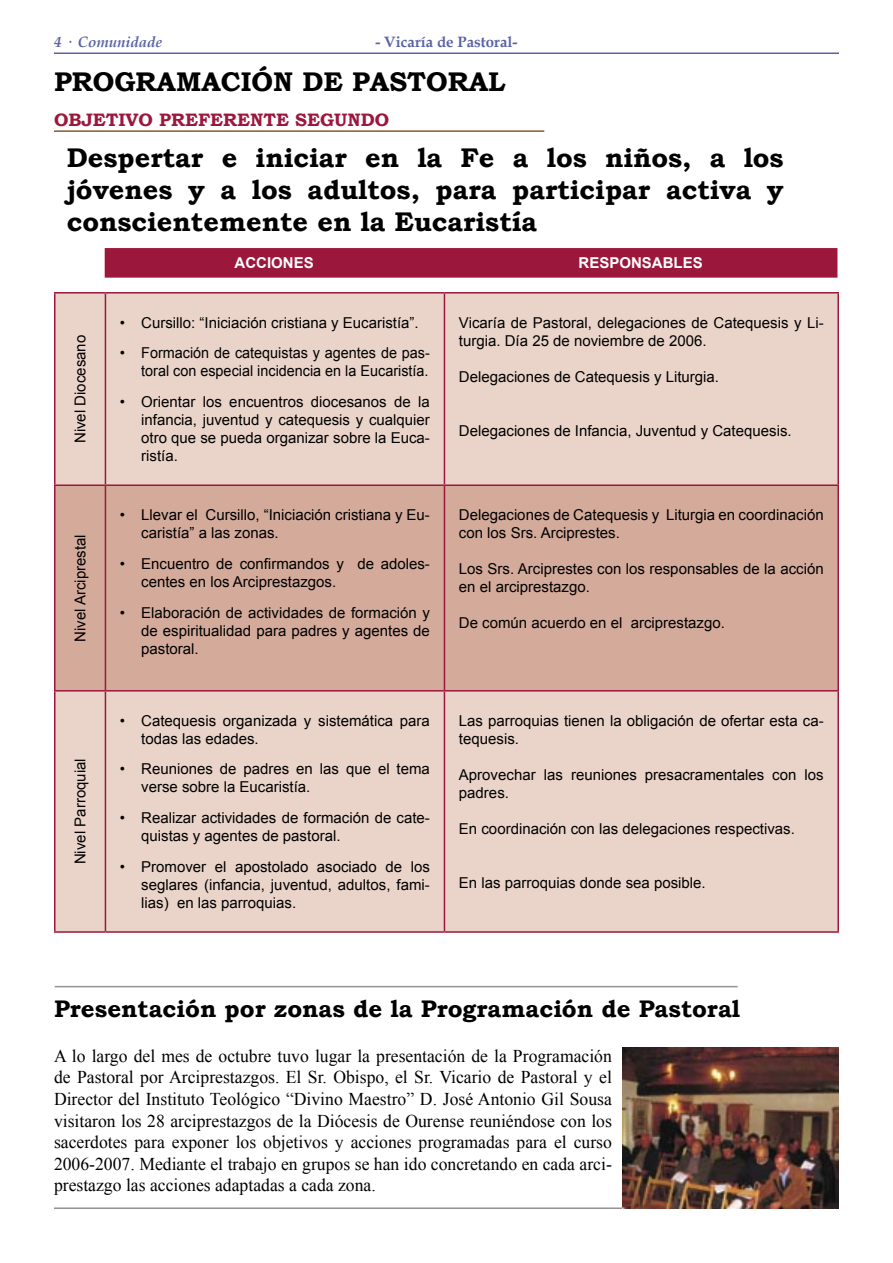
<style>
.page{position:relative;width:893px;height:1263px;background:#fff}
.page>*{position:absolute;margin:0;border:0;box-sizing:border-box;transform-origin:0 0}
.t1{font:700 27px/32.4px "Bookman Old Style";color:#000;text-align:justify}
.t2{font:700 24px "Bookman Old Style";color:#000}
.t3{font:18px/21.6px "Times New Roman";color:#000;text-align:justify}
.t4{font:700 18px "Bookman Old Style";color:#9c173c}
.t5{font:15px/18px "Arial";color:#000}
.t6{font:700 15px "Arial";color:#fff}
.t7{font:700 15px "Book Antiqua";color:#5b62a4}
.t8{font:italic 700 15px "Book Antiqua";color:#5b62a4}
</style>
<div class="page">
<hr style="left:54px;top:1207px;width:578px;height:2px;background:#939393">
<hr style="left:54px;top:52px;width:785px;height:2px;background:#5b62a4">
<hr style="left:54px;top:130px;width:490px;height:2px;background:#8c5827">
<div style="left:105px;top:248px;width:732px;height:30px;background:#9c173c"></div>
<div style="left:56px;top:294px;width:781px;height:637px;background:#ead4c9"></div>
<div style="left:56px;top:486px;width:781px;height:204px;background:#d4aa9a"></div>
<hr style="left:54px;top:292px;width:51px;height:2px;background:#9c173c">
<hr style="left:105px;top:292px;width:339px;height:2px;background:#9c173c">
<hr style="left:444px;top:292px;width:395px;height:2px;background:#9c173c">
<hr style="left:54px;top:294px;width:2px;height:190px;background:#9c173c">
<hr style="left:105px;top:294px;width:1px;height:190px;background:#9c173c">
<hr style="left:444px;top:294px;width:1px;height:190px;background:#9c173c">
<hr style="left:837px;top:294px;width:2px;height:190px;background:#9c173c">
<hr style="left:54px;top:484px;width:51px;height:2px;background:#9c173c">
<hr style="left:54px;top:486px;width:2px;height:204px;background:#9c173c">
<hr style="left:105px;top:484px;width:339px;height:2px;background:#9c173c">
<hr style="left:105px;top:486px;width:1px;height:204px;background:#9c173c">
<hr style="left:444px;top:484px;width:395px;height:2px;background:#9c173c">
<hr style="left:444px;top:486px;width:1px;height:204px;background:#9c173c">
<hr style="left:837px;top:486px;width:2px;height:204px;background:#9c173c">
<hr style="left:54px;top:690px;width:51px;height:1px;background:#9c173c">
<hr style="left:54px;top:691px;width:2px;height:240px;background:#9c173c">
<hr style="left:105px;top:690px;width:339px;height:1px;background:#9c173c">
<hr style="left:105px;top:691px;width:1px;height:240px;background:#9c173c">
<hr style="left:444px;top:690px;width:395px;height:1px;background:#9c173c">
<hr style="left:444px;top:691px;width:1px;height:240px;background:#9c173c">
<hr style="left:837px;top:691px;width:2px;height:240px;background:#9c173c">
<hr style="left:54px;top:931px;width:51px;height:2px;background:#9c173c">
<hr style="left:105px;top:931px;width:339px;height:2px;background:#9c173c">
<hr style="left:444px;top:931px;width:395px;height:2px;background:#9c173c">
<img style="left:622px;top:1048px;width:217px;height:161px">
<hr style="left:55px;top:986px;width:683px;height:1px;background:#939393">
<p class="t8" style="left:54px;top:32px;width:110px">4 · Comunidade</p>
<p class="t7" style="left:375px;top:32px;width:144px">- Vicaría de Pastoral-</p>
<p class="t1" style="left:54px;top:66px;width:453px">PROGRAMACIÓN DE PASTORAL</p>
<p class="t4" style="left:54px;top:107px;width:337px">OBJETIVO PREFERENTE SEGUNDO</p>
<p class="t1" style="left:67px;top:141px;width:718px">Despertar e iniciar en la Fe a los niños, a los jóvenes y a los adultos, para participar activa y conscientemente en la Eucaristía</p>
<p class="t6" style="left:235px;top:253px;width:81px">ACCIONES</p>
<p class="t6" style="left:578px;top:253px;width:126px">RESPONSABLES</p>
<p class="t5" style="left:71px;top:443px;width:110px;rotate:-90deg">Nivel Diocesano</p>
<p class="t5" style="left:71px;top:642px;width:109px;rotate:-90deg">Nivel Arciprestal</p>
<p class="t5" style="left:71px;top:864px;width:107px;rotate:-90deg">Nivel Parroquial</p>
<p class="t5" style="left:120px;top:314px;width:300px">• Cursillo: “Iniciación cristiana y Eucaristía”.</p>
<p class="t5" style="left:120px;top:344px;width:311px;text-align:right">• Formación de catequistas y agentes de pas&shy;toral con especial incidencia en la Eucaristía.</p>
<p class="t5" style="left:141px;top:393px;width:290px;text-align:justify;text-indent:-21px">• Orientar los encuentros diocesanos de la infancia, juventud y catequesis y cualquier otro que se pueda organizar sobre la Euca&shy;ristía.</p>
<p class="t5" style="left:141px;top:506px;width:290px;text-indent:-21px">• Llevar el Cursillo, “Iniciación cristiana y Eu&shy;caristía” a las zonas.</p>
<p class="t5" style="left:141px;top:555px;width:290px;text-indent:-21px">• Encuentro de confirmandos y de adoles&shy;centes en los Arciprestazgos.</p>
<p class="t5" style="left:141px;top:604px;width:290px;text-align:justify;text-indent:-21px">• Elaboración de actividades de formación y de espiritualidad para padres y agentes de pastoral.</p>
<p class="t5" style="left:141px;top:712px;width:290px;text-indent:-21px">• Catequesis organizada y sistemática para todas las edades.</p>
<p class="t5" style="left:141px;top:760px;width:290px;text-indent:-21px">• Reuniones de padres en las que el tema verse sobre la Eucaristía.</p>
<p class="t5" style="left:141px;top:809px;width:290px;text-indent:-21px">• Realizar actividades de formación de cate&shy;quistas y agentes de pastoral.</p>
<p class="t5" style="left:141px;top:858px;width:290px;text-align:justify;text-indent:-21px">• Promover el apostolado asociado de los seglares (infancia, juventud, adultos, fami&shy;lias) en las parroquias.</p>
<p class="t5" style="left:459px;top:314px;width:366px">Vicaría de Pastoral, delegaciones de Catequesis y Li&shy;turgia. Día 25 de noviembre de 2006.</p>
<p class="t5" style="left:459px;top:368px;width:262px">Delegaciones de Catequesis y Liturgia.</p>
<p class="t5" style="left:459px;top:422px;width:334px">Delegaciones de Infancia, Juventud y Catequesis.</p>
<p class="t5" style="left:459px;top:506px;width:366px">Delegaciones de Catequesis y Liturgia en coordinación con los Srs. Arciprestes.</p>
<p class="t5" style="left:459px;top:560px;width:366px">Los Srs. Arciprestes con los responsables de la acción en el arciprestazgo.</p>
<p class="t5" style="left:459px;top:614px;width:267px">De común acuerdo en el arciprestazgo.</p>
<p class="t5" style="left:459px;top:712px;width:366px">Las parroquias tienen la obligación de ofertar esta ca&shy;tequesis.</p>
<p class="t5" style="left:459px;top:766px;width:366px">Aprovechar las reuniones presacramentales con los padres.</p>
<p class="t5" style="left:459px;top:820px;width:337px">En coordinación con las delegaciones respectivas.</p>
<p class="t5" style="left:459px;top:874px;width:248px">En las parroquias donde sea posible.</p>
<p class="t2" style="left:54px;top:992px;width:687px">Presentación por zonas de la Programación de Pastoral</p>
<p class="t3" style="left:54px;top:1045px;width:559px">A lo largo del mes de octubre tuvo lugar la presentación de la Programación de Pastoral por Arciprestazgos. El Sr. Obispo, el Sr. Vicario de Pastoral y el Director del Instituto Teológico “Divino Maestro” D. José Antonio Gil Sousa visitaron los 28 arciprestazgos de la Diócesis de Ourense reuniéndose con los sacerdotes para exponer los objetivos y acciones programadas para el curso 2006-2007. Mediante el trabajo en grupos se han ido concretando en cada arci&shy;prestazgo las acciones adaptadas a cada zona.</p>
</div>
